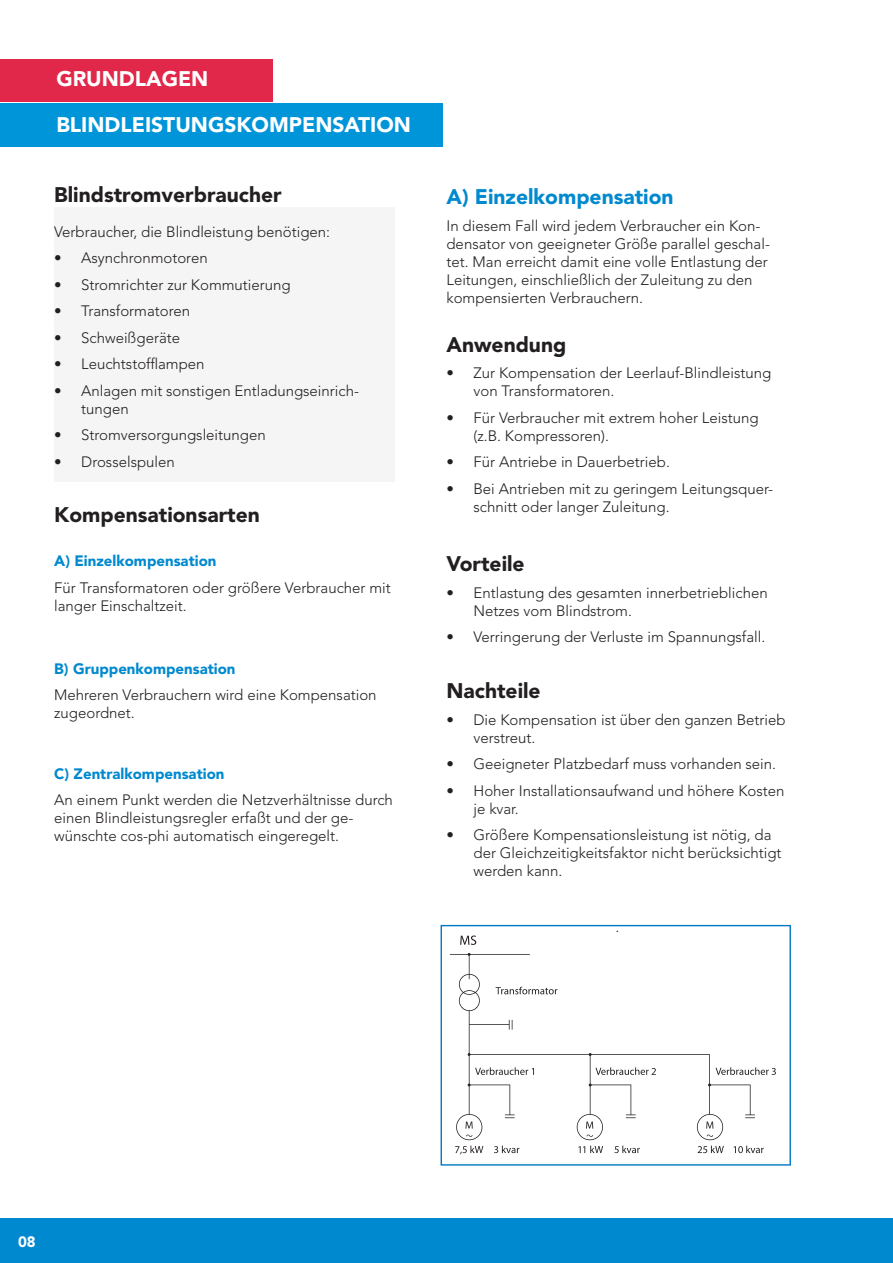
<style>
.page{position:relative;width:893px;height:1263px;background:#fff}
.page>*{position:absolute;margin:0;border:0;box-sizing:border-box;transform-origin:0 0}
.Überschrift{font:900 21px "Avenir LT Std";color:#231f20}
.t1{font:900 21px "Avenir LT Std";color:#fff}
.Überschrift-2{font:900 21px "Avenir LT Std";color:#0089cf}
.Fliesstext{font:300 15px/18px "Avenir LT Std";color:#231f20}
.Fliesstext-2{font:900 15px "Avenir LT Std";color:#0089cf}
.t2{font:900 15px "Avenir LT Std";color:#fff}
</style>
<div class="page">
<div style="left:0;top:1218px;width:893px;height:45px;background:#0089cf"></div>
<div style="left:0;top:103px;width:443px;height:43px;background:#0095d9"></div>
<div style="left:54px;top:207px;width:340px;height:275px;background:#f5f5f6"></div>
<svg style="left:441px;top:925px;width:350px;height:240px"></svg>
<svg style="left:450px;top:954px;width:305px;height:164px"></svg>
<svg style="left:460px;top:935px;width:16px;height:10px"></svg>
<svg style="left:596px;top:1067px;width:60px;height:8px"></svg>
<svg style="left:716px;top:1067px;width:60px;height:8px"></svg>
<svg style="left:614px;top:1145px;width:26px;height:8px"></svg>
<svg style="left:734px;top:1145px;width:30px;height:8px"></svg>
<svg style="left:577px;top:1114px;width:26px;height:39px"></svg>
<svg style="left:697px;top:1114px;width:27px;height:39px"></svg>
<svg style="left:455px;top:974px;width:102px;height:180px"></svg>
<div style="left:0;top:59px;width:272px;height:43px;background:#e2284a"></div>
<p class="t1" style="left:56px;top:66px;width:154px">GRUNDLAGEN</p>
<p class="t1" style="left:56px;top:112px;width:356px">BLINDLEISTUNGSKOMPENSATION</p>
<p class="Überschrift" style="left:54px;top:182px;width:229px">Blindstromverbraucher</p>
<p class="Fliesstext" style="left:54px;top:223px;width:277px">Verbraucher, die Blindleistung benötigen:</p>
<p class="Fliesstext" style="left:54px;top:249px;width:155px">• Asynchronmotoren</p>
<p class="Fliesstext" style="left:54px;top:276px;width:238px">• Stromrichter zur Kommutierung</p>
<p class="Fliesstext" style="left:54px;top:302px;width:137px">• Transformatoren</p>
<p class="Fliesstext" style="left:54px;top:329px;width:127px">• Schweißgeräte</p>
<p class="Fliesstext" style="left:54px;top:355px;width:152px">• Leuchtstofflampen</p>
<p class="Fliesstext" style="left:81px;top:382px;width:279px;text-indent:-27px">• Anlagen mit sonstigen Entladungseinrich&shy;tungen</p>
<p class="Fliesstext" style="left:54px;top:426px;width:213px">• Stromversorgungsleitungen</p>
<p class="Fliesstext" style="left:54px;top:453px;width:122px">• Drosselspulen</p>
<p class="Überschrift" style="left:54px;top:502px;width:207px">Kompensationsarten</p>
<p class="Fliesstext-2" style="left:54px;top:552px;width:164px">A) Einzelkompensation</p>
<p class="Fliesstext" style="left:54px;top:579px;width:338px">Für Transformatoren oder größere Verbraucher mit langer Einschaltzeit.</p>
<p class="Fliesstext-2" style="left:54px;top:659px;width:183px">B) Gruppenkompensation</p>
<p class="Fliesstext" style="left:54px;top:686px;width:324px">Mehreren Verbrauchern wird eine Kompensation zugeordnet.</p>
<p class="Fliesstext-2" style="left:54px;top:765px;width:172px">C) Zentralkompensation</p>
<p class="Fliesstext" style="left:54px;top:791px;width:340px">An einem Punkt werden die Netzverhältnisse durch einen Blindleistungsregler erfaßt und der ge&shy;wünschte cos-phi automatisch eingeregelt.</p>
<p class="Überschrift-2" style="left:446px;top:184px;width:229px">A) Einzelkompensation</p>
<p class="Fliesstext" style="left:446px;top:216px;width:325px">In diesem Fall wird jedem Verbraucher ein Kon&shy;densator von geeigneter Größe parallel geschal&shy;tet. Man erreicht damit eine volle Entlastung der Leitungen, einschließlich der Zuleitung zu den kompensierten Verbrauchern.</p>
<p class="Überschrift" style="left:446px;top:332px;width:121px">Anwendung</p>
<p class="Fliesstext" style="left:473px;top:364px;width:299px;text-indent:-27px">• Zur Kompensation der Leerlauf-Blindleistung von Transformatoren.</p>
<p class="Fliesstext" style="left:473px;top:409px;width:287px;text-indent:-27px">• Für Verbraucher mit extrem hoher Leistung (z.B. Kompressoren).</p>
<p class="Fliesstext" style="left:446px;top:453px;width:225px">• Für Antriebe in Dauerbetrieb.</p>
<p class="Fliesstext" style="left:473px;top:480px;width:301px;text-indent:-27px">• Bei Antrieben mit zu geringem Leitungsquer&shy;schnitt oder langer Zuleitung.</p>
<p class="Überschrift" style="left:446px;top:551px;width:80px">Vorteile</p>
<p class="Fliesstext" style="left:473px;top:583px;width:296px;text-indent:-27px">• Entlastung des gesamten innerbetrieblichen<br>Netzes vom Blindstrom.</p>
<p class="Fliesstext" style="left:446px;top:628px;width:320px">• Verringerung der Verluste im Spannungsfall.</p>
<p class="Überschrift" style="left:446px;top:678px;width:96px">Nachteile</p>
<p class="Fliesstext" style="left:473px;top:711px;width:314px;text-indent:-27px">• Die Kompensation ist über den ganzen Betrieb verstreut.</p>
<p class="Fliesstext" style="left:446px;top:755px;width:331px">• Geeigneter Platzbedarf muss vorhanden sein.</p>
<p class="Fliesstext" style="left:473px;top:782px;width:313px;text-indent:-27px">• Hoher Installationsaufwand und höhere Kosten je kvar.</p>
<p class="Fliesstext" style="left:473px;top:826px;width:309px;text-indent:-27px">• Größere Kompensationsleistung ist nötig, da der Gleichzeitigkeitsfaktor nicht berücksichtigt werden kann.</p>
<p class="Fliesstext" style="left:616px;top:918px;width:5px">.</p>
<p class="t2" style="left:18px;top:1232px;width:19px">08</p>
</div>
